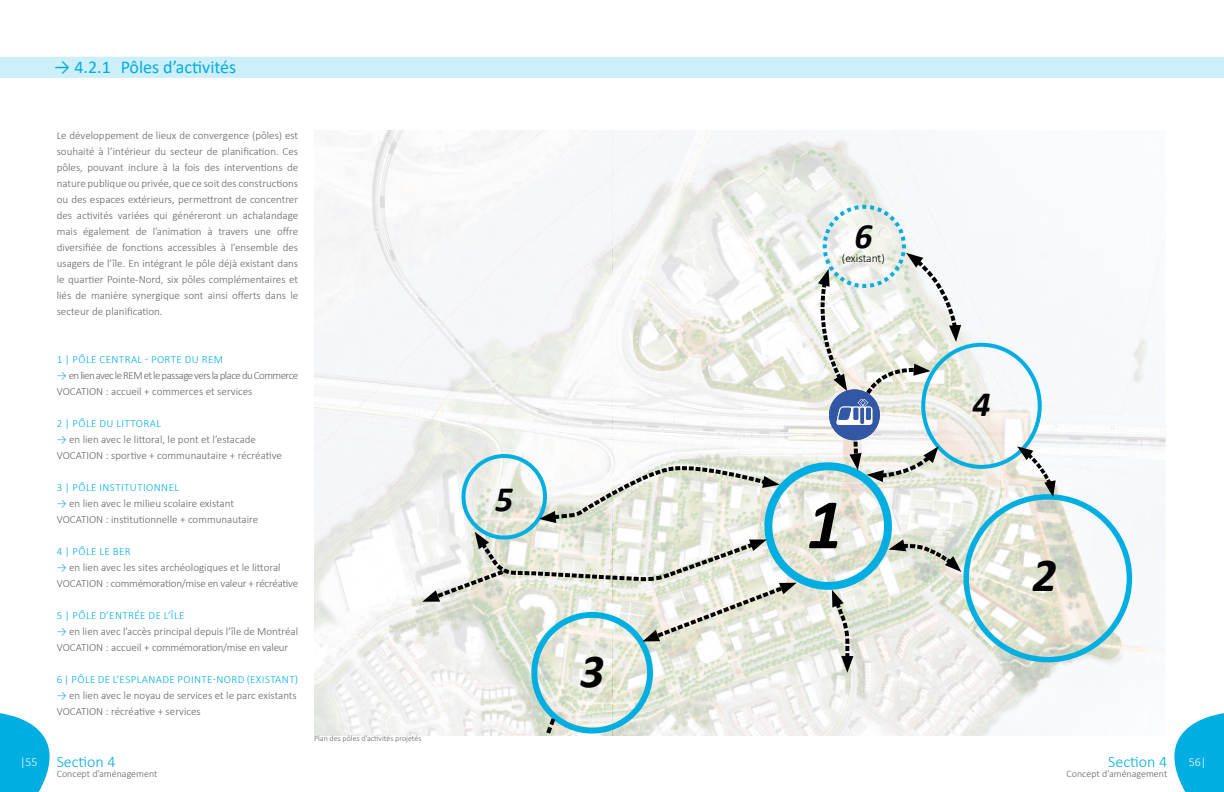
<style>
.page{position:relative;width:1224px;height:792px;background:#fff}
.page>*{position:absolute;margin:0;border:0;box-sizing:border-box;transform-origin:0 0}
.t1{font:italic 700 71.4px "Calibri";color:#000}
.t2{font:italic 700 47.6px "Calibri";color:#000}
.t3{font:italic 700 35.7px "Calibri";color:#000}
.t4{font:18px "Calibri";color:#00aee1}
.t5{font:300 16px "Calibri";color:#00aee1}
.t6{font:300 12px "Calibri";color:#fff}
.t7{font:300 11.6px "Calibri";letter-spacing:-.01em;color:#000}
.t8{font:300 11px/16px "Calibri";color:#646464}
.t9{font:300 11px "Calibri";letter-spacing:.04em;color:#00aee1}
.t10{font:300 11px/16px "Calibri";letter-spacing:-.05em;color:#646464}
.t11{font:300 10px "Calibri";color:#646464}
.t12{font:300 8px "Calibri";color:#646363}
.s1{color:#009fe3}
</style>
<div class="page">
<svg style="left:1174px;top:713px;width:50px;height:79px"></svg>
<svg style="left:0;top:713px;width:50px;height:79px"></svg>
<img style="left:314px;top:130px;width:852px;height:605px">
<div style="left:0;top:57px;width:1224px;height:21px;background:#cdeff9"></div>
<div style="left:462px;top:454px;width:85px;height:86px;border:4px solid #00aee1;border-radius:50%"></div>
<div style="left:531px;top:612px;width:122px;height:122px;border:6px solid #00aee1;border-radius:50%"></div>
<div style="left:963px;top:494px;width:169px;height:168px;border:5px solid #00aee1;border-radius:50%"></div>
<div style="left:921px;top:343px;width:121px;height:126px;border:4px solid #00aee1;border-radius:50%"></div>
<div style="left:764px;top:462px;width:128px;height:128px;border:8px solid #00aee1;border-radius:50%"></div>
<svg style="left:1017px;top:446px;width:39px;height:51px"></svg>
<svg style="left:889px;top:539px;width:72px;height:33px;background:#bdc1b6"></svg>
<svg style="left:539px;top:464px;width:241px;height:59px"></svg>
<svg style="left:818px;top:203px;width:143px;height:279px"></svg>
<svg style="left:830px;top:590px;width:23px;height:83px"></svg>
<svg style="left:422px;top:532px;width:375px;height:111px"></svg>
<svg style="left:543px;top:714px;width:16px;height:22px"></svg>
<h3 class="t4" style="left:54px;top:55px;width:184px">→ 4.2.1 Pôles d’activités</h3>
<p class="t8" style="left:57px;top:127px;width:243px;text-align:justify">Le développement de lieux de convergence (pôles) est souhaité à l’intérieur du secteur de planification. Ces pôles, pouvant inclure à la fois des interventions de nature publique ou privée, que ce soit des constructions ou des espaces extérieurs, permettront de concentrer des activités variées qui généreront un achalandage mais également de l’animation à travers une offre diversifiée de fonctions accessibles à l’ensemble des usagers de l’île. En intégrant le pôle déjà existant dans le quartier Pointe-Nord, six pôles complémentaires et liés de manière synergique sont ainsi offerts dans le secteur de planification.</p>
<p class="t9" style="left:57px;top:352px;width:168px">1 | PÔLE CENTRAL - PORTE DU REM</p>
<p class="t10" style="left:57px;top:367px;width:243px"><span class="s1">→</span> en lien avec le REM et le passage vers la place du Commerce<br>VOCATION : accueil + commerces et services</p>
<p class="t9" style="left:57px;top:416px;width:106px">2 | PÔLE DU LITTORAL</p>
<p class="t8" style="left:57px;top:431px;width:227px"><span class="s1">→</span> en lien avec le littoral, le pont et l’estacade<br>VOCATION : sportive + communautaire + récréative</p>
<p class="t9" style="left:57px;top:480px;width:124px">3 | PÔLE INSTITUTIONNEL</p>
<p class="t8" style="left:57px;top:495px;width:203px"><span class="s1">→</span> en lien avec le milieu scolaire existant<br>VOCATION : institutionnelle + communautaire</p>
<p class="t9" style="left:57px;top:544px;width:76px">4 | PÔLE LE BER</p>
<p class="t8" style="left:57px;top:559px;width:243px"><span class="s1">→</span> en lien avec les sites archéologiques et le littoral<br>VOCATION : commémoration/mise en valeur + récréative</p>
<p class="t9" style="left:57px;top:608px;width:129px">5 | PÔLE D’ENTRÉE DE L’ÎLE</p>
<p class="t8" style="left:57px;top:623px;width:243px"><span class="s1">→</span> en lien avec l’accès principal depuis l’île de Montréal<br>VOCATION : accueil + commémoration/mise en valeur</p>
<p class="t9" style="left:57px;top:672px;width:243px">6 | PÔLE DE L’ESPLANADE POINTE-NORD (EXISTANT)</p>
<p class="t8" style="left:57px;top:687px;width:242px"><span class="s1">→</span> en lien avec le noyau de services et le parc existants<br>VOCATION : récréative + services</p>
<p class="t12" style="left:314px;top:734px;width:109px">Plan des pôles d’activités projetés</p>
<h3 class="t3" style="left:495px;top:474px;width:20px">5</h3>
<h2 class="t2" style="left:580px;top:638px;width:26px">3</h2>
<h3 class="t3" style="left:854px;top:211px;width:20px">6</h3>
<p class="t7" style="left:842px;top:251px;width:45px">(existant)</p>
<h1 class="t1" style="left:807px;top:474px;width:38px">1</h1>
<h3 class="t3" style="left:972px;top:378px;width:20px">4</h3>
<h2 class="t2" style="left:1032px;top:542px;width:26px">2</h2>
<h3 class="t5" style="left:57px;top:752px;width:61px">Section 4</h3>
<p class="t11" style="left:57px;top:768px;width:102px">Concept d’aménagement</p>
<h3 class="t5" style="left:1108px;top:752px;width:61px">Section 4</h3>
<p class="t11" style="left:1067px;top:768px;width:102px">Concept d’aménagement</p>
<p class="t6" style="left:20px;top:755px;width:19px">|55</p>
<p class="t6" style="left:1189px;top:755px;width:19px">56|</p>
</div>
